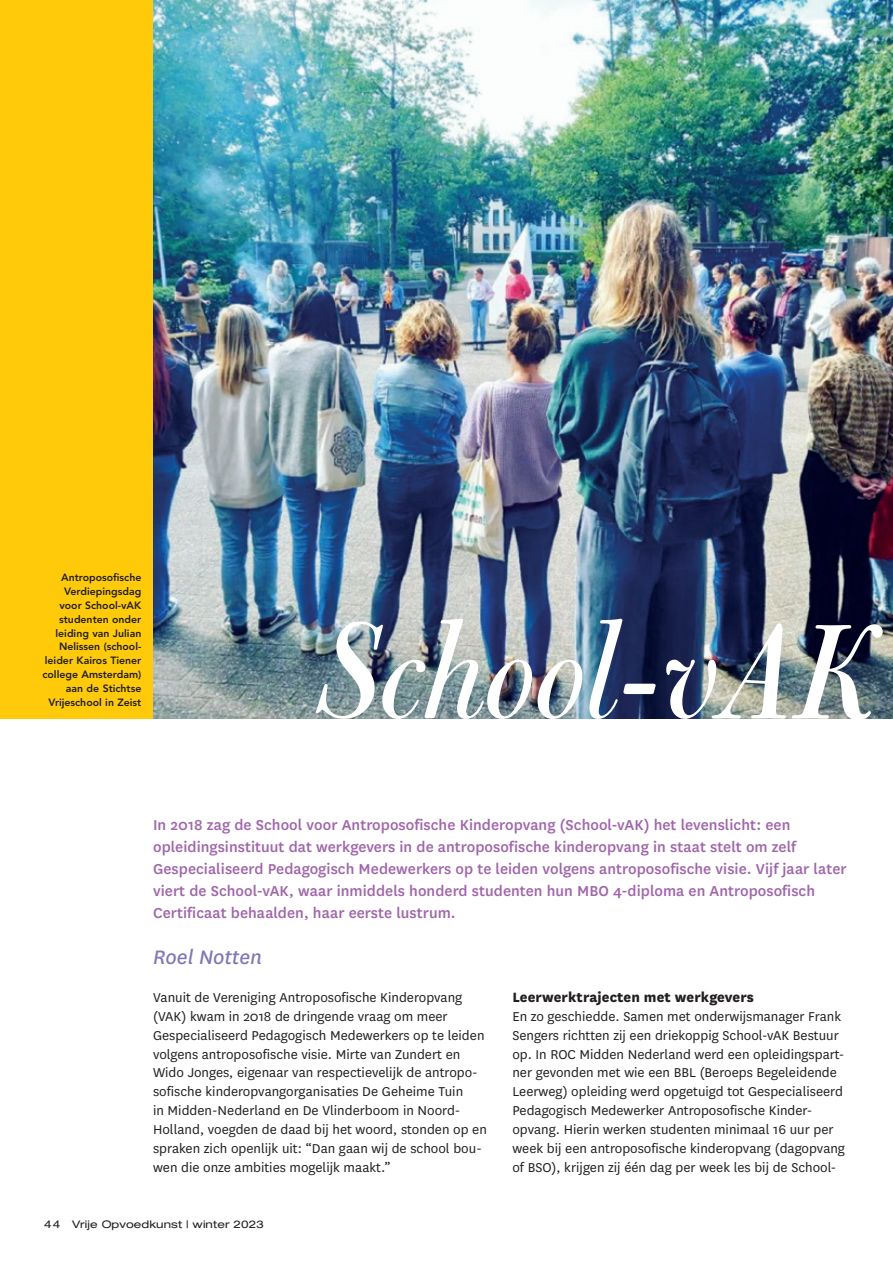
<style>
.page{position:relative;width:893px;height:1263px;background:#fff}
.page>*{position:absolute;margin:0;border:0;box-sizing:border-box;transform-origin:0 0}
.k-kop{font:150px "Bulmer MT Std Italic Display";color:#fff}
.a-auteur{font:italic 22.8px "National";letter-spacing:.005em;color:#8377b7}
.i-intro{font:500 16.8px/21.9px "National";letter-spacing:.005em;color:#a065aa}
.s-subkop{font:800 15.75px "National";letter-spacing:.005em;color:#231f20}
.b-broodtext{font:15px/18.9px "National";color:#231f20}
.ft-titel{font:800 10.5px/13.8px "Avenir";color:#231f20;text-align:right}
.t1{font:expanded 10.5px "Helvetica Neue LT Std";letter-spacing:.01em;color:#231f20;scale:1.08 1}
</style>
<div class="page">
<div style="left:0;top:0;width:164px;height:718px;background:#feca0a"></div>
<img style="left:153px;top:0;width:740px;height:718px">
<p class="ft-titel" style="left:42px;top:571px;width:100px">Antroposofische<br>Verdiepingsdag voor School-vAK studenten onder leiding van Julian<br>Nelissen (school&shy;leider Kairos Tiener college Amsterdam) aan de Stichtse<br>Vrijeschool in Zeist</p>
<p class="k-kop" style="left:317px;top:594px;width:561px">School-vAK</p>
<p class="i-intro" style="left:153px;top:813px;width:695px">In 2018 zag de School voor Antroposofische Kinderopvang (School-vAK) het levenslicht: een opleidingsinstituut dat werkgevers in de antroposofische kinderopvang in staat stelt om zelf Gespecialiseerd Pedagogisch Medewerkers op te leiden volgens antroposofische visie. Vijf jaar later viert de School-vAK, waar inmiddels honderd studenten hun MBO 4-diploma en Antroposofisch Certificaat behaalden, haar eerste lustrum.</p>
<p class="a-auteur" style="left:153px;top:942px;width:110px">Roel Notten</p>
<p class="b-broodtext" style="left:153px;top:987px;width:335px">Vanuit de Vereniging Antroposofische Kinderopvang (VAK) kwam in 2018 de dringende vraag om meer Gespecialiseerd Pedagogisch Medewerkers op te leiden volgens antroposofische visie. Mirte van Zundert en Wido Jonges, eigenaar van respectievelijk de antropo&shy;sofische kinderopvangorganisaties De Geheime Tuin<br>in Midden-Nederland en De Vlinderboom in Noord-Holland, voegden de daad bij het woord, stonden op en spraken zich openlijk uit: “Dan gaan wij de school bou&shy;wen die onze ambities mogelijk maakt.”</p>
<p class="s-subkop" style="left:512px;top:985px;width:243px">Leerwerktrajecten met werkgevers</p>
<p class="b-broodtext" style="left:512px;top:1006px;width:334px">En zo geschiedde. Samen met onderwijsmanager Frank Sengers richtten zij een driekoppig School-vAK Bestuur op. In ROC Midden Nederland werd een opleidingspart&shy;ner gevonden met wie een BBL (Beroeps Begeleidende Leerweg) opleiding werd opgetuigd tot Gespecialiseerd Pedagogisch Medewerker Antroposofische Kinder&shy;opvang. Hierin werken studenten minimaal 16 uur per week bij een antroposofische kinderopvang (dagopvang of BSO), krijgen zij één dag per week les bij de School-</p>
<p class="t1" style="left:44px;top:1218px;width:205px">44 Vrije Opvoedkunst | winter 2023</p>
</div>
